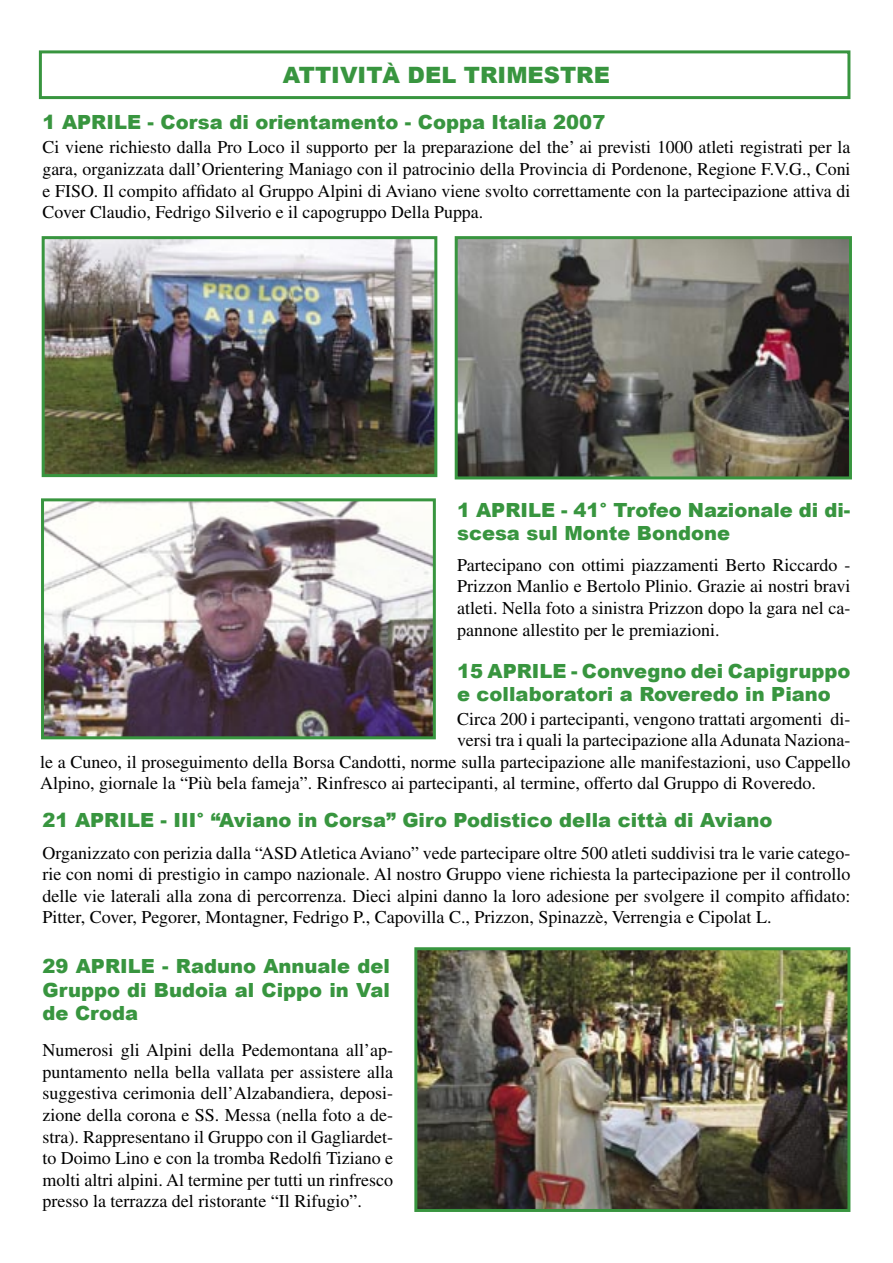
<style>
.page{position:relative;width:893px;height:1263px;background:#fff}
.page>*{position:absolute;margin:0;border:0;box-sizing:border-box;transform-origin:0 0}
.t1{font:900 22.5px "Arial";color:#38953f}
.t2{font:900 19.5px/23.4px "Arial";color:#38953f}
.t3{font:18px/21.6px "Times";color:#000;text-align:justify}
</style>
<div class="page">
<div style="left:39px;top:50px;width:811px;height:49px;border:3px solid #38953f"></div>
<img style="left:46px;top:240px;width:387px;height:233px">
<div style="left:42px;top:236px;width:395px;height:241px;border:3px solid #38953f"></div>
<img style="left:459px;top:240px;width:389px;height:235px">
<div style="left:455px;top:236px;width:397px;height:243px;border:3px solid #38953f"></div>
<img style="left:45px;top:502px;width:387px;height:233px">
<div style="left:41px;top:498px;width:395px;height:241px;border:3px solid #38953f"></div>
<img style="left:418px;top:951px;width:428px;height:257px">
<div style="left:414px;top:947px;width:436px;height:265px;border:3px solid #38953f"></div>
<p class="t1" style="left:283px;top:58px;width:329px">ATTIVITÀ DEL TRIMESTRE</p>
<p class="t2" style="left:43px;top:109px;width:564px">1 APRILE - Corsa di orientamento - Coppa Italia 2007</p>
<p class="t3" style="left:43px;top:136px;width:809px">Ci viene richiesto dalla Pro Loco il supporto per la preparazione del the’ ai previsti 1000 atleti registrati per la gara, organizzata dall’Orientering Maniago con il patrocinio della Provincia di Pordenone, Regione F.V.G., Coni e FISO. Il compito affidato al Gruppo Alpini di Aviano viene svolto correttamente con la partecipazione attiva di Cover Claudio, Fedrigo Silverio e il capogruppo Della Puppa.</p>
<p class="t2" style="left:457px;top:498px;width:395px">1 APRILE - 41° Trofeo Nazionale di di&shy;scesa sul Monte Bondone</p>
<p class="t3" style="left:457px;top:554px;width:395px">Partecipano con ottimi piazzamenti Berto Riccardo - Prizzon Manlio e Bertolo Plinio. Grazie ai nostri bravi atleti. Nella foto a sinistra Prizzon dopo la gara nel ca&shy;pannone allestito per le premiazioni.</p>
<p class="t2" style="left:457px;top:658px;width:395px">15 APRILE - Convegno dei Capigruppo e collaboratori a Roveredo in Piano</p>
<p class="t3" style="left:457px;top:708px;width:395px">Circa 200 i partecipanti, vengono trattati argomenti di-</p>
<p class="t3" style="left:457px;top:729px;width:395px">versi tra i quali la partecipazione alla Adunata Naziona-</p>
<p class="t3" style="left:40px;top:751px;width:812px">le a Cuneo, il proseguimento della Borsa Candotti, norme sulla partecipazione alle manifestazioni, uso Cappello</p>
<p class="t3" style="left:40px;top:772px;width:777px">Alpino, giornale la “Più bela fameja”. Rinfresco ai partecipanti, al termine, offerto dal Gruppo di Roveredo.</p>
<p class="t2" style="left:43px;top:807px;width:731px">21 APRILE - III° “Aviano in Corsa” Giro Podistico della città di Aviano</p>
<p class="t3" style="left:43px;top:842px;width:809px">Organizzato con perizia dalla “ASD Atletica Aviano” vede partecipare oltre 500 atleti suddivisi tra le varie catego&shy;rie con nomi di prestigio in campo nazionale. Al nostro Gruppo viene richiesta la partecipazione per il controllo delle vie laterali alla zona di percorrenza. Dieci alpini danno la loro adesione per svolgere il compito affidato:<br>Pitter, Cover, Pegorer, Montagner, Fedrigo P., Capovilla C., Prizzon, Spinazzè, Verrengia e Cipolat L.</p>
<p class="t2" style="left:43px;top:954px;width:349px;text-align:justify">29 APRILE - Raduno Annuale del Gruppo di Budoia al Cippo in Val de Croda</p>
<p class="t3" style="left:43px;top:1039px;width:352px">Numerosi gli Alpini della Pedemontana all’ap&shy;puntamento nella bella vallata per assistere alla suggestiva cerimonia dell’Alzabandiera, deposi&shy;zione della corona e SS. Messa (nella foto a de&shy;stra). Rappresentano il Gruppo con il Gagliardet&shy;to Doimo Lino e con la tromba Redolfi Tiziano e molti altri alpini. Al termine per tutti un rinfresco presso la terrazza del ristorante “Il Rifugio”.</p>
</div>
